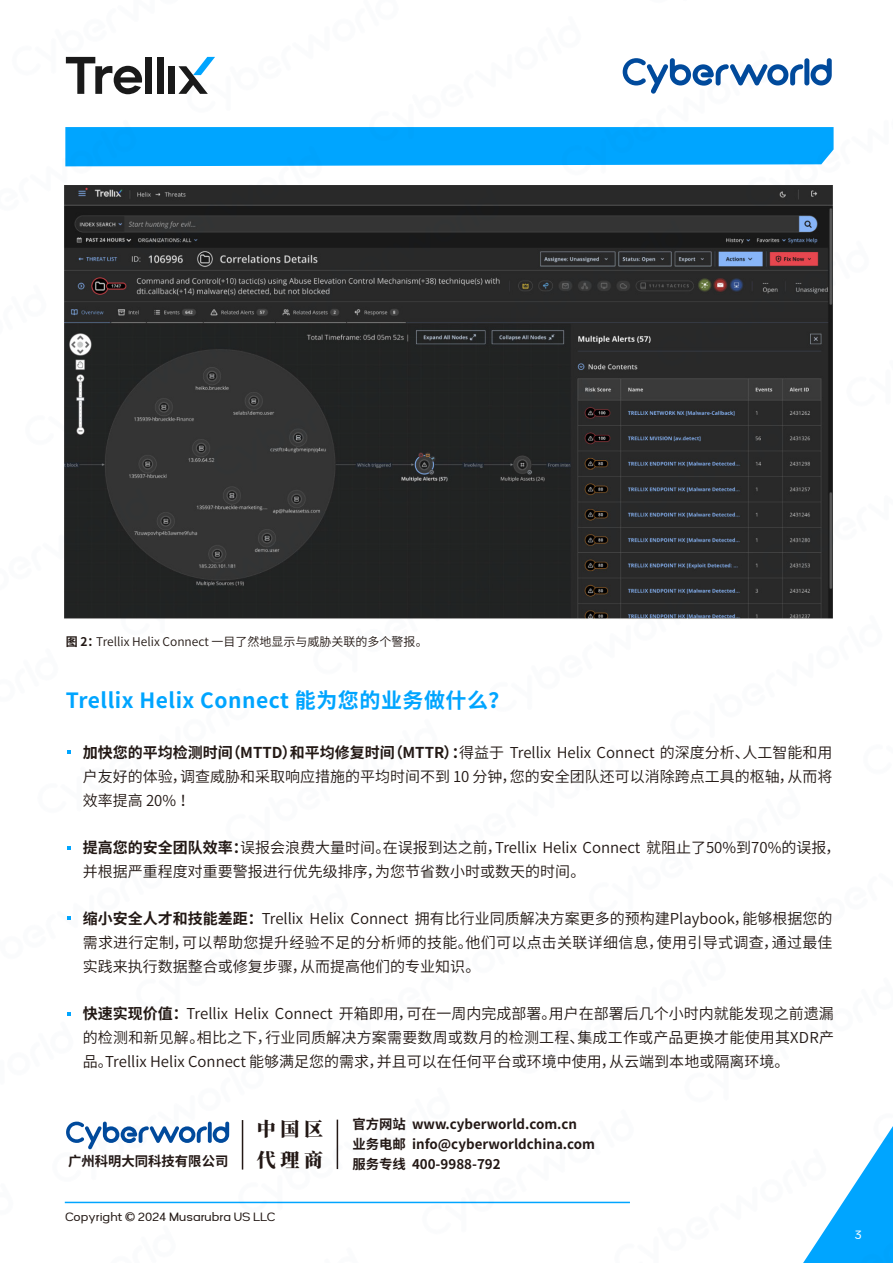
<style>
.page{position:relative;width:893px;height:1263px;background:#fff}
.page>*{position:absolute;margin:0;border:0;box-sizing:border-box;transform-origin:0 0}
.t1{font:700 21px "Source Han Sans CN";letter-spacing:.025em;color:#00a5ff}
.t2{font:800 19.05px/30.5px "Source Han Serif SC";color:#231815}
.t3{font:15px/24px "Source Han Sans CN";color:#221814;text-align:justify}
.t4{font:700 13.35px/19.8px "Source Han Sans CN";color:#231815}
.t5{font:12px "Source Han Sans CN";color:#221814}
.t6{font:12px "Hanchansans";color:#221814}
.t7{font:12px "Hanchansans";color:#fff}
.s1{font-weight:700}
</style>
<div class="page">
<img style="left:64px;top:56px;width:829px;height:1207px">
<p class="t5" style="left:66px;top:635px;width:363px"><span class="s1">图 2：</span>Trellix Helix Connect 一目了然地显示与威胁关联的多个警报。</p>
<h1 class="t1" style="left:66px;top:688px;width:445px">Trellix Helix Connect 能为您的业务做什么？</h1>
<p class="t3" style="left:83px;top:740px;width:751px"><span class="s1">加快您的平均检测时间（MTTD）和平均修复时间（MTTR）：</span>得益于 Trellix Helix Connect 的深度分析、人工智能和用户友好的体验，调查威胁和采取响应措施的平均时间不到 10 分钟，您的安全团队还可以消除跨点工具的枢轴，从而将效率提高 20% ！</p>
<p class="t3" style="left:83px;top:835px;width:759px"><span class="s1">提高您的安全团队效率：</span>误报会浪费大量时间。在误报到达之前，Trellix Helix Connect 就阻止了50%到70%的误报，并根据严重程度对重要警报进行优先级排序，为您节省数小时或数天的时间。</p>
<p class="t3" style="left:83px;top:907px;width:751px"><span class="s1">缩小安全人才和技能差距：</span>Trellix Helix Connect 拥有比行业同质解决方案更多的预构建Playbook，能够根据您的需求进行定制，可以帮助您提升经验不足的分析师的技能。他们可以点击关联详细信息，使用引导式调查，通过最佳实践来执行数据整合或修复步骤，从而提高他们的专业知识。</p>
<p class="t3" style="left:83px;top:1002px;width:753px"><span class="s1">快速实现价值：</span>Trellix Helix Connect 开箱即用，可在一周内完成部署。用户在部署后几个小时内就能发现之前遗漏的检测和新见解。相比之下，行业同质解决方案需要数周或数月的检测工程、集成工作或产品更换才能使用其XDR产品。Trellix Helix Connect 能够满足您的需求，并且可以在任何平台或环境中使用，从云端到本地或隔离环境。</p>
<p class="t4" style="left:68px;top:1152px;width:162px">广州科明大同科技有限公司</p>
<p class="t2" style="left:257px;top:1114px;width:68px">中 国 区代 理 商</p>
<p class="t4" style="left:352px;top:1115px;width:244px">官方网站 www.cyberworld.com.cn<br>业务电邮 info@cyberworldchina.com服务专线 400-9988-792</p>
<p class="t6" style="left:65px;top:1211px;width:212px">Copyright © 2024 Musarubra US LLC</p>
<p class="t7" style="left:855px;top:1230px;width:9px">3</p>
</div>
